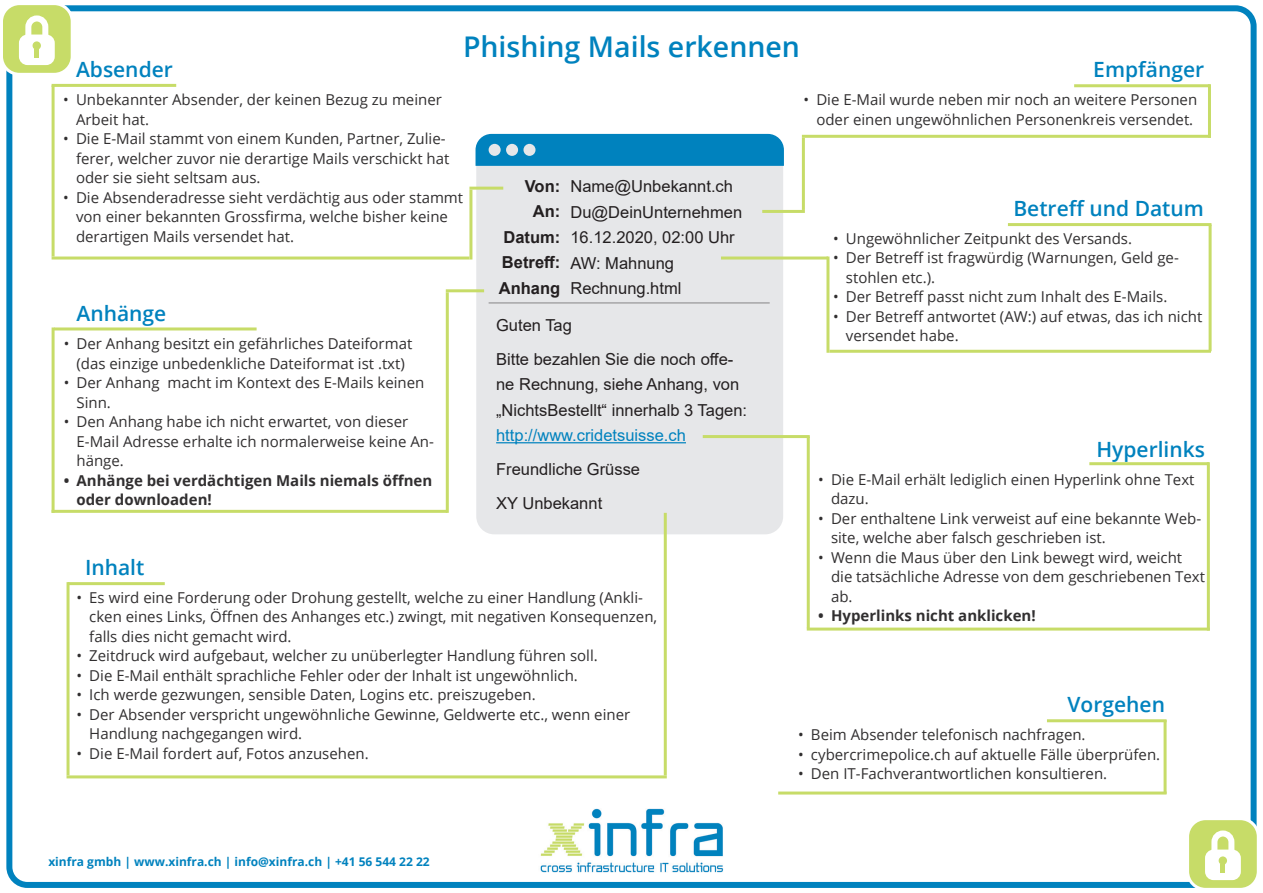
<style>
.page{position:relative;width:1263px;height:893px;background:#fff}
.page>*{position:absolute;margin:0;border:0;box-sizing:border-box;transform-origin:0 0}
.t1{font:600 28.5px "Open Sans";color:#0082be}
.t2{font:600 21px "Open Sans";color:#0082be}
.t3{font:16.5px/25.5px "Arial";color:#231f20}
.t4{font:700 16.5px "Arial";color:#231f20}
.t5{font:15px/19.5px "Open Sans";color:#312f30}
.t6{font:700 15px/19.5px "Open Sans";color:#312f30}
.t7{font:700 12px "Open Sans";color:#0082be}
.s1{color:#0082be}
</style>
<div class="page">
<div style="left:6px;top:5px;width:1250px;height:883px;border:6px solid #0082be;border-radius:18px"></div>
<img style="left:540px;top:808px;width:184px;height:64px">
<div style="left:2px;top:4px;width:70px;height:70px;background:#c7dc68;border-radius:18px"></div>
<div style="left:0;top:2px;width:74px;height:74px;border:3px solid #fff;border-radius:18px"></div>
<div style="left:1187px;top:819px;width:71px;height:70px;background:#c7dc68;border-radius:18px"></div>
<div style="left:1186px;top:817px;width:74px;height:74px;border:3px solid #fff;border-radius:18px"></div>
<div style="left:19px;top:35px;width:36px;height:30px;background:#fff;border-radius:9px"></div>
<div style="left:1205px;top:849px;width:36px;height:31px;background:#fff;border-radius:9px"></div>
<div style="left:25px;top:15px;width:23px;height:39px;border:6px solid #fff;border-radius:8px"></div>
<div style="left:1211px;top:830px;width:23px;height:39px;border:6px solid #fff;border-radius:8px"></div>
<div style="left:33px;top:41px;width:8px;height:9px;background:#c7dc68;border-radius:50%"></div>
<div style="left:1218px;top:856px;width:9px;height:9px;background:#c7dc68;border-radius:50%"></div>
<svg style="left:35px;top:50px;width:4px;height:7px"></svg>
<svg style="left:1221px;top:865px;width:4px;height:7px"></svg>
<div style="left:476px;top:135px;width:307px;height:399px;background:#e6e7e9;border-radius:18px"></div>
<svg style="left:475px;top:133px;width:309px;height:33px"></svg>
<div style="left:489px;top:144px;width:12px;height:12px;background:#e6e7e9;border-radius:50%"></div>
<div style="left:506px;top:144px;width:12px;height:12px;background:#e6e7e9;border-radius:50%"></div>
<div style="left:523px;top:144px;width:12px;height:12px;background:#e6e7e9;border-radius:50%"></div>
<hr style="left:496px;top:442px;width:190px;height:1px;background:#0082be">
<hr style="left:469px;top:187px;width:34px;height:3px;background:#c7dc68">
<hr style="left:54px;top:327px;width:203px;height:3px;background:#c7dc68">
<hr style="left:68px;top:582px;width:97px;height:3px;background:#c7dc68">
<hr style="left:67px;top:775px;width:600px;height:3px;background:#c7dc68">
<hr style="left:52px;top:510px;width:395px;height:3px;background:#c7dc68">
<hr style="left:446px;top:289px;width:38px;height:3px;background:#c7dc68">
<hr style="left:1074px;top:84px;width:136px;height:3px;background:#c7dc68">
<hr style="left:829px;top:350px;width:382px;height:3px;background:#c7dc68">
<hr style="left:721px;top:257px;width:107px;height:3px;background:#c7dc68">
<hr style="left:703px;top:435px;width:107px;height:3px;background:#c7dc68">
<hr style="left:807px;top:628px;width:403px;height:3px;background:#c7dc68">
<hr style="left:1047px;top:719px;width:119px;height:3px;background:#c7dc68">
<hr style="left:1089px;top:462px;width:120px;height:3px;background:#c7dc68">
<hr style="left:469px;top:190px;width:3px;height:70px;background:#c7dc68">
<hr style="left:52px;top:85px;width:3px;height:172px;background:#c7dc68">
<hr style="left:1208px;top:84px;width:3px;height:54px;background:#c7dc68">
<hr style="left:802px;top:138px;width:3px;height:72px;background:#c7dc68">
<hr style="left:1208px;top:225px;width:3px;height:126px;background:#c7dc68">
<hr style="left:826px;top:257px;width:3px;height:96px;background:#c7dc68">
<hr style="left:807px;top:437px;width:3px;height:191px;background:#c7dc68">
<hr style="left:1207px;top:462px;width:3px;height:169px;background:#c7dc68">
<hr style="left:446px;top:292px;width:3px;height:221px;background:#c7dc68">
<hr style="left:52px;top:327px;width:3px;height:186px;background:#c7dc68">
<hr style="left:67px;top:582px;width:3px;height:193px;background:#c7dc68">
<hr style="left:664px;top:513px;width:3px;height:262px;background:#c7dc68">
<hr style="left:1163px;top:720px;width:3px;height:74px;background:#c7dc68">
<hr style="left:52px;top:257px;width:417px;height:3px;background:#c7dc68">
<hr style="left:52px;top:84px;width:124px;height:3px;background:#c7dc68">
<hr style="left:802px;top:135px;width:409px;height:3px;background:#c7dc68">
<hr style="left:762px;top:210px;width:43px;height:3px;background:#c7dc68">
<hr style="left:778px;top:791px;width:388px;height:3px;background:#c7dc68">
<hr style="left:1008px;top:223px;width:203px;height:3px;background:#c7dc68">
<hr style="left:489px;top:303px;width:281px;height:1px;background:#231f20">
<p class="t1" style="left:463px;top:27px;width:339px">Phishing Mails erkennen</p>
<p class="t2" style="left:1093px;top:55px;width:112px">Empfänger</p>
<p class="t5" style="left:803px;top:90px;width:395px;text-align:center">• Die E-Mail wurde neben mir noch an weitere Personen oder einen ungewöhnlichen Personenkreis versendet.</p>
<p class="t2" style="left:76px;top:55px;width:98px">Absender</p>
<p class="t5" style="left:76px;top:90px;width:367px;text-indent:-13px">• Unbekannter Absender, der keinen Bezug zu meiner<br>Arbeit hat.</p>
<p class="t5" style="left:76px;top:129px;width:375px;text-indent:-13px">• Die E-Mail stammt von einem Kunden, Partner, Zulie&shy;ferer, welcher zuvor nie derartige Mails verschickt hat oder sie sieht seltsam aus.</p>
<p class="t5" style="left:63px;top:187px;width:401px">• Die Absenderadresse sieht verdächtig aus oder stammt</p>
<p class="t5" style="left:76px;top:207px;width:373px">von einer bekannten Grossfirma, welche bisher keine</p>
<p class="t5" style="left:76px;top:226px;width:220px">derartigen Mails versendet hat.</p>
<p class="t4" style="left:525px;top:174px;width:37px">Von:</p>
<p class="t4" style="left:533px;top:200px;width:29px">An:</p>
<p class="t4" style="left:503px;top:225px;width:58px">Datum:</p>
<p class="t4" style="left:502px;top:251px;width:60px">Betreff:</p>
<p class="t4" style="left:499px;top:276px;width:63px">Anhang</p>
<p class="t3" style="left:570px;top:174px;width:164px">Name@Unbekannt.ch</p>
<p class="t3" style="left:570px;top:199px;width:173px">Du@DeinUnternehmen</p>
<p class="t3" style="left:570px;top:225px;width:166px">16.12.2020, 02:00 Uhr</p>
<p class="t3" style="left:570px;top:250px;width:105px">AW: Mahnung</p>
<p class="t3" style="left:570px;top:276px;width:112px">Rechnung.html</p>
<p class="t3" style="left:496px;top:312px;width:77px">Guten Tag</p>
<p class="t3" style="left:496px;top:346px;width:252px">Bitte bezahlen Sie die noch offe&shy;ne Rechnung, siehe Anhang, von „NichtsBestellt“ innerhalb 3 Tagen: <span class="s1">http://www.cridetsuisse.ch</span></p>
<p class="t3" style="left:496px;top:456px;width:145px">Freundliche Grüsse</p>
<p class="t3" style="left:496px;top:490px;width:108px">XY Unbekannt</p>
<p class="t2" style="left:1013px;top:193px;width:192px">Betreff und Datum</p>
<p class="t5" style="left:833px;top:228px;width:300px">• Ungewöhnlicher Zeitpunkt des Versands.</p>
<p class="t5" style="left:846px;top:247px;width:334px;text-indent:-13px">• Der Betreff ist fragwürdig (Warnungen, Geld ge&shy;stohlen etc.).</p>
<p class="t5" style="left:833px;top:286px;width:336px">• Der Betreff passt nicht zum Inhalt des E-Mails.</p>
<p class="t5" style="left:846px;top:306px;width:358px;text-indent:-13px">• Der Betreff antwortet (AW:) auf etwas, das ich nicht versendet habe.</p>
<p class="t2" style="left:77px;top:299px;width:91px">Anhänge</p>
<p class="t5" style="left:64px;top:334px;width:350px;text-align:center">• Der Anhang besitzt ein gefährliches Dateiformat (das einzige unbedenkliche Dateiformat ist .txt)</p>
<p class="t5" style="left:77px;top:373px;width:349px;text-indent:-13px">• Der Anhang macht im Kontext des E-Mails keinen<br>Sinn.</p>
<p class="t5" style="left:77px;top:412px;width:359px;text-indent:-13px">• Den Anhang habe ich nicht erwartet, von dieser<br>E-Mail Adresse erhalte ich normalerweise keine An&shy;hänge.</p>
<p class="t6" style="left:77px;top:470px;width:357px;text-indent:-13px">• Anhänge bei verdächtigen Mails niemals öffnen oder downloaden!</p>
<p class="t2" style="left:1096px;top:434px;width:110px">Hyperlinks</p>
<p class="t5" style="left:831px;top:469px;width:365px;text-indent:-13px">• Die E-Mail erhält lediglich einen Hyperlink ohne Text dazu.</p>
<p class="t5" style="left:831px;top:508px;width:372px;text-indent:-13px">• Der enthaltene Link verweist auf eine bekannte Web&shy;site, welche aber falsch geschrieben ist.</p>
<p class="t5" style="left:831px;top:547px;width:375px;text-indent:-13px">• Wenn die Maus über den Link bewegt wird, weicht die tatsächliche Adresse von dem geschriebenen Text ab.</p>
<p class="t6" style="left:818px;top:605px;width:219px">• Hyperlinks nicht anklicken!</p>
<p class="t2" style="left:85px;top:553px;width:61px">Inhalt</p>
<p class="t5" style="left:89px;top:587px;width:569px;text-indent:-13px">• Es wird eine Forderung oder Drohung gestellt, welche zu einer Handlung (Ankli&shy;cken eines Links, Öffnen des Anhanges etc.) zwingt, mit negativen Konsequenzen, falls dies nicht gemacht wird.</p>
<p class="t5" style="left:77px;top:646px;width:523px">• Zeitdruck wird aufgebaut, welcher zu unüberlegter Handlung führen soll.</p>
<p class="t5" style="left:77px;top:665px;width:503px">• Die E-Mail enthält sprachliche Fehler oder der Inhalt ist ungewöhnlich.</p>
<p class="t5" style="left:77px;top:685px;width:461px">• Ich werde gezwungen, sensible Daten, Logins etc. preiszugeben.</p>
<p class="t5" style="left:89px;top:704px;width:542px;text-indent:-13px">• Der Absender verspricht ungewöhnliche Gewinne, Geldwerte etc., wenn einer<br>Handlung nachgegangen wird.</p>
<p class="t5" style="left:77px;top:743px;width:294px">• Die E-Mail fordert auf, Fotos anzusehen.</p>
<p class="t2" style="left:1067px;top:690px;width:99px">Vorgehen</p>
<p class="t5" style="left:798px;top:725px;width:289px">• Beim Absender telefonisch nachfragen.</p>
<p class="t5" style="left:798px;top:744px;width:363px">• cybercrimepolice.ch auf aktuelle Fälle überprüfen.</p>
<p class="t5" style="left:798px;top:764px;width:311px">• Den IT-Fachverantwortlichen konsultieren.</p>
<p class="t7" style="left:48px;top:853px;width:383px">xinfra gmbh | www.xinfra.ch | info@xinfra.ch | +41 56 544 22 22</p>
</div>
